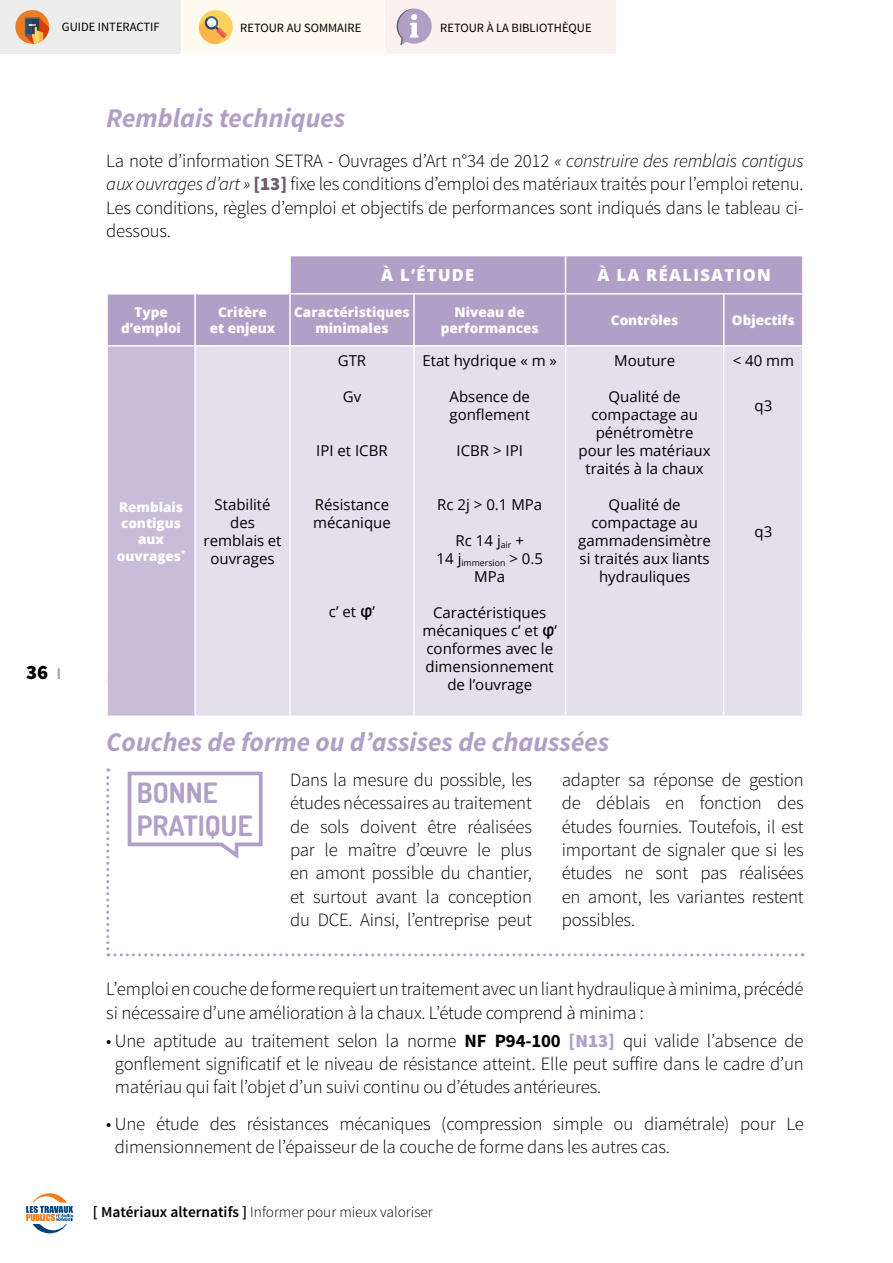
<style>
.page{position:relative;width:893px;height:1263px;background:#fff}
.page>*{position:absolute;margin:0;border:0;box-sizing:border-box;transform-origin:0 0}
.t1{font:700 28.05px/33.8px "Dosis";color:#b0a0c7}
.t2{font:italic 700 27px "Source Sans Pro";color:#b0a0c7}
.t3{font:900 20.4px "Source Sans Pro";color:#000}
.t4{font:300 18.75px/23.4px "Source Sans Pro";letter-spacing:-.01em;color:#000;text-align:justify}
.t5{font:800 16.5px "Open Sans";letter-spacing:.08em;color:#fff}
.t6{font:300 15.3px "Source Sans Pro";color:#000}
.t7{font:15px/18px "Open Sans";color:#000;text-align:center}
.t8{font:800 13.5px/16.2px "Open Sans";color:#fff;text-align:center}
.t9{font:12.6px "Source Sans Pro";color:#000}
.t10{font:8.7px "Open Sans";color:#000}
.s1{font-style:italic}
.s2{font-weight:900;color:#705671}
.s3{font-weight:700;font-size:15.3px;color:#b0a0c7}
.s4{font-family:"Bahnschrift";font-size:18.75px}
.s5{font-weight:700}
.s6{font-weight:900;color:#b0a0c7}
.s7{font-weight:600}
</style>
<div class="page">
<svg style="left:26px;top:1193px;width:47px;height:40px"></svg>
<div style="left:0;top:0;width:181px;height:54px;background:#ededed"></div>
<svg style="left:15px;top:10px;width:34px;height:34px"></svg>
<svg style="left:25px;top:18px;width:24px;height:26px"></svg>
<div style="left:385px;top:0;width:230px;height:54px;background:#fdf1ef"></div>
<svg style="left:397px;top:9px;width:35px;height:36px"></svg>
<div style="left:183px;top:0;width:200px;height:54px;background:#fffaef"></div>
<div style="left:199px;top:10px;width:34px;height:34px;background:#ffd15e;border-radius:50%"></div>
<svg style="left:199px;top:16px;width:28px;height:28px"></svg>
<svg style="left:106px;top:768px;width:690px;height:188px"></svg>
<svg style="left:108px;top:256px;width:694px;height:89px;fill:#b0a0c7"></svg>
<div style="left:107px;top:346px;width:88px;height:370px;background:#c8bcd8"></div>
<div style="left:196px;top:347px;width:606px;height:368px;background:#e4dfec"></div>
<hr style="left:289px;top:256px;width:2px;height:37px;background:#fff">
<hr style="left:565px;top:256px;width:1px;height:37px;background:#fff">
<hr style="left:106px;top:293px;width:89px;height:1px;background:#fff">
<hr style="left:195px;top:293px;width:95px;height:1px;background:#fff">
<hr style="left:194px;top:294px;width:2px;height:51px;background:#fff">
<hr style="left:290px;top:293px;width:124px;height:1px;background:#fff">
<hr style="left:289px;top:294px;width:2px;height:51px;background:#fff">
<hr style="left:414px;top:293px;width:152px;height:1px;background:#fff">
<hr style="left:413px;top:294px;width:2px;height:51px;background:#fff">
<hr style="left:566px;top:293px;width:158px;height:1px;background:#fff">
<hr style="left:565px;top:294px;width:1px;height:51px;background:#fff">
<hr style="left:724px;top:293px;width:80px;height:1px;background:#fff">
<hr style="left:723px;top:294px;width:1px;height:51px;background:#fff">
<hr style="left:106px;top:345px;width:89px;height:2px;background:#fff">
<hr style="left:106px;top:347px;width:2px;height:368px;background:#fff">
<hr style="left:194px;top:347px;width:2px;height:368px;background:#fff">
<hr style="left:289px;top:347px;width:2px;height:368px;background:#fff">
<hr style="left:413px;top:347px;width:2px;height:368px;background:#fff">
<hr style="left:565px;top:347px;width:1px;height:368px;background:#fff">
<hr style="left:723px;top:347px;width:1px;height:368px;background:#fff">
<hr style="left:106px;top:715px;width:89px;height:2px;background:#fff">
<p class="t9" style="left:62px;top:19px;width:99px">GUIDE INTERACTIF</p>
<p class="t9" style="left:240px;top:20px;width:123px">RETOUR AU SOMMAIRE</p>
<p class="t9" style="left:440px;top:20px;width:153px">RETOUR À LA BIBLIOTHÈQUE</p>
<h2 class="t2" style="left:106px;top:100px;width:240px">Remblais techniques</h2>
<p class="t4" style="left:106px;top:149px;width:699px">La note d’information SETRA - Ouvrages d’Art n°34 de 2012 <span class="s1">« construire des remblais contigus aux ouvrages d’art »</span> <span class="s2">[13]</span> fixe les conditions d’emploi des matériaux traités pour l’emploi retenu.<br>Les conditions, règles d’emploi et objectifs de performances sont indiqués dans le tableau ci&shy;dessous.</p>
<p class="t5" style="left:381px;top:262px;width:95px">À L’ÉTUDE</p>
<p class="t5" style="left:597px;top:262px;width:175px">À LA RÉALISATION</p>
<p class="t3" style="left:26px;top:658px;width:36px">36 <span class="s3">l</span></p>
<p class="t8" style="left:121px;top:303px;width:61px">Type d’emploi</p>
<p class="t8" style="left:210px;top:303px;width:67px">Critère et enjeux</p>
<p class="t8" style="left:294px;top:303px;width:117px">Caractéristiques minimales</p>
<p class="t8" style="left:441px;top:303px;width:99px">Niveau de performances</p>
<p class="t8" style="left:611px;top:311px;width:69px">Contrôles</p>
<p class="t8" style="left:732px;top:311px;width:64px">Objectifs</p>
<p class="t8" style="left:117px;top:498px;width:70px">Remblais contigus aux ouvrages<sup>*</sup></p>
<p class="t7" style="left:204px;top:495px;width:79px">Stabilité des remblais et ouvrages</p>
<p class="t7" style="left:338px;top:351px;width:30px">GTR</p>
<p class="t7" style="left:343px;top:387px;width:20px">Gv</p>
<p class="t7" style="left:316px;top:441px;width:73px">IPI et ICBR</p>
<p class="t7" style="left:313px;top:495px;width:79px;text-align:left">Résistance mécanique</p>
<p class="t7" style="left:329px;top:602px;width:48px">c’ et <span class="s4">ϕ</span>’</p>
<p class="t7" style="left:423px;top:351px;width:136px">Etat hydrique « m »</p>
<p class="t7" style="left:449px;top:387px;width:82px;text-align:left">Absence de gonflement</p>
<p class="t7" style="left:457px;top:441px;width:68px">ICBR &gt; IPI</p>
<p class="t7" style="left:437px;top:495px;width:107px">Rc 2j &gt; 0.1 MPa</p>
<p class="t7" style="left:456px;top:531px;width:70px">Rc 14 j<sub>air</sub> +</p>
<p class="t10" style="left:437px;top:557px;width:108px"><sup>14</sup> <sup>j</sup>immersion <sup>&gt;</sup> <sup>0.5</sup></p>
<p class="t7" style="left:474px;top:567px;width:32px">MPa</p>
<p class="t7" style="left:422px;top:603px;width:136px">Caractéristiques mécaniques c’ et <span class="s4">ϕ</span>’ conformes avec le dimensionnement de l’ouvrage</p>
<p class="t7" style="left:614px;top:351px;width:62px">Mouture</p>
<p class="t7" style="left:579px;top:387px;width:134px">Qualité de compactage au pénétromètre pour les matériaux traités à la chaux</p>
<p class="t7" style="left:578px;top:495px;width:134px">Qualité de compactage au gammadensimètre si traités aux liants hydrauliques</p>
<p class="t7" style="left:733px;top:351px;width:63px">&lt; 40 mm</p>
<p class="t7" style="left:754px;top:396px;width:19px">q3</p>
<p class="t7" style="left:754px;top:522px;width:19px">q3</p>
<h2 class="t2" style="left:106px;top:725px;width:504px">Couches de forme ou d’assises de chaussées</h2>
<h1 class="t1" style="left:137px;top:775px;width:117px">BONNE<br>PRATIQUE</h1>
<p class="t4" style="left:290px;top:768px;width:243px">Dans la mesure du possible, les études nécessaires au traitement de sols doivent être réalisées par le maître d’œuvre le plus en amont possible du chantier, et surtout avant la conception du DCE. Ainsi, l’entreprise peut</p>
<p class="t4" style="left:562px;top:768px;width:243px">adapter sa réponse de gestion de déblais en fonction des études fournies. Toutefois, il est important de signaler que si les études ne sont pas réalisées en amont, les variantes restent possibles.</p>
<p class="t4" style="left:106px;top:977px;width:699px">L’emploi en couche de forme requiert un traitement avec un liant hydraulique à minima, précédé si nécessaire d’une amélioration à la chaux. L’étude comprend à minima :</p>
<p class="t4" style="left:115px;top:1029px;width:690px;text-indent:-9px">• Une aptitude au traitement selon la norme <span class="s5">NF P94-100</span> <span class="s6">[N13]</span> qui valide l’absence de gonflement significatif et le niveau de résistance atteint. Elle peut suffire dans le cadre d’un matériau qui fait l’objet d’un suivi continu ou d’études antérieures.</p>
<p class="t4" style="left:115px;top:1112px;width:690px;text-indent:-9px">• Une étude des résistances mécaniques (compression simple ou diamétrale) pour Le dimensionnement de l’épaisseur de la couche de forme dans les autres cas.</p>
<p class="t6" style="left:93px;top:1203px;width:341px"><span class="s7">[ Matériaux alternatifs ]</span> Informer pour mieux valoriser</p>
</div>
